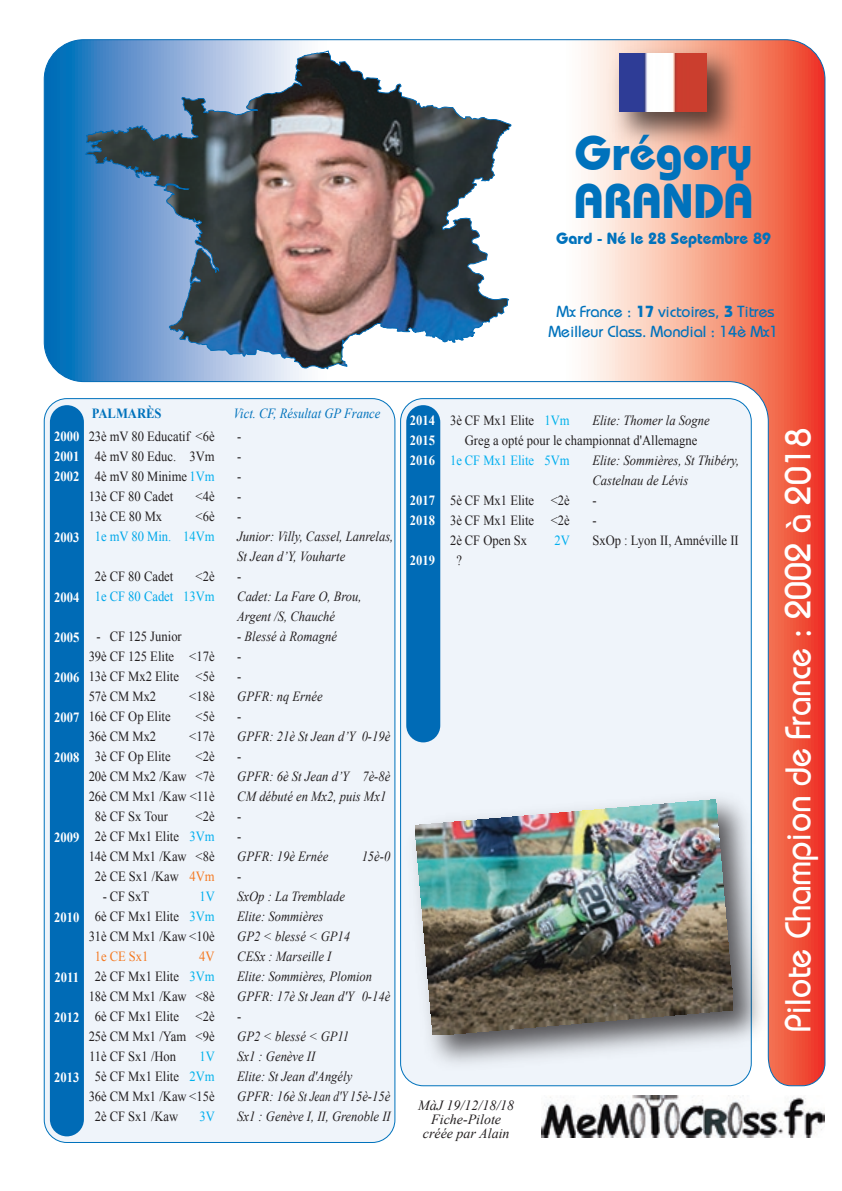
<style>
.page{position:relative;width:842px;height:1191px;background:#fff}
.page>*{position:absolute;margin:0;border:0;box-sizing:border-box;transform-origin:0 0}
.t1{font:700 48px/48px "Bauhaus IT Cby BT";color:#0072bc}
.t2{font:36px "Bauhaus";color:#fff;scale:.95 1}
.t3{font:16px/20px "Bauhaus";color:#0072bc;text-align:center}
.t4{font:700 16px "Bauhaus IT Cby BT";color:#0072bc}
.t5{font:14px "Times New Roman";color:#231f20;scale:.9 1}
.t6{font:italic 14px/20px "Times New Roman";color:#231f20;scale:.9 1}
.t7{font:700 14px/20px "Times New Roman";color:#fff;text-align:justify;scale:.9 1}
.t8{font:italic 14px/14px "Times New Roman";color:#231f20;text-align:center}
.t9{font:14px "Times New Roman";color:#00a7e9;scale:.9 1}
.t10{font:italic 14px "Times New Roman";color:#0072bc;scale:.9 1}
.t11{font:14px "Times New Roman";color:#00aeef;scale:.9 1}
.t12{font:14px "Times New Roman";color:#f47921;scale:.9 1}
.t13{font:700 14px "Times New Roman";color:#0072bc;scale:.9 1}
.t14{font:14px "Times New Roman";color:#00b2eb;scale:.9 1}
.s1{font-family:"Bauhaus IT Cby BT";font-weight:700}
.s2{color:#00aeef}
.s3{color:#00b2eb}
.s4{font-style:normal}
.s5{color:#f47921}
</style>
<div class="page">
<div style="left:43px;top:418px;width:353px;height:724px;background:#eff4fa"></div>
<svg style="left:50px;top:1085px;width:34px;height:51px;background:#0f74ba"></svg>
<img style="left:541px;top:1095px;width:284px;height:42px">
<img style="left:44px;top:39px;width:781px;height:1046px">
<img style="left:601px;top:39px;width:150px;height:118px">
<img style="left:619px;top:53px;width:87px;height:58px">
<h1 class="t1" style="left:574px;top:129px;width:181px">Grégory<br>ARANDA</h1>
<p class="t4" style="left:556px;top:228px;width:216px">Gard - Né le 28 Septembre 89</p>
<p class="t3" style="left:549px;top:301px;width:231px">Mx France : <span class="s1">17</span> victoires, <span class="s1">3</span> Titres<br>Meilleur Class. Mondial : 14è Mx1</p>
<p class="t7" style="left:54px;top:426px;width:29px">2000<br>2001<br>2002</p>
<p class="t7" style="left:54px;top:526px;width:29px">2003</p>
<p class="t7" style="left:54px;top:586px;width:29px">2004</p>
<p class="t7" style="left:54px;top:626px;width:29px">2005</p>
<p class="t7" style="left:54px;top:666px;width:29px">2006</p>
<p class="t7" style="left:54px;top:706px;width:29px">2007</p>
<p class="t7" style="left:54px;top:746px;width:29px">2008</p>
<p class="t7" style="left:54px;top:826px;width:29px">2009</p>
<p class="t7" style="left:54px;top:906px;width:29px">2010</p>
<p class="t7" style="left:54px;top:966px;width:29px">2011</p>
<p class="t7" style="left:54px;top:1006px;width:29px">2012</p>
<p class="t7" style="left:54px;top:1066px;width:29px">2013</p>
<p class="t13" style="left:92px;top:404px;width:79px">PALMARÈS</p>
<p class="t10" style="left:233px;top:404px;width:165px">Vict. CF, Résultat GP France</p>
<p class="t5" style="left:89px;top:427px;width:141px">23è mV 80 Educatif &lt;6è</p>
<p class="t5" style="left:237px;top:427px;width:6px">-</p>
<p class="t5" style="left:95px;top:447px;width:134px">4è mV 80 Educ. 3Vm</p>
<p class="t5" style="left:237px;top:447px;width:6px">-</p>
<p class="t5" style="left:95px;top:467px;width:134px">4è mV 80 Minime <span class="s2">1Vm</span></p>
<p class="t5" style="left:237px;top:467px;width:6px">-</p>
<p class="t5" style="left:89px;top:487px;width:96px">13è CF 80 Cadet</p>
<p class="t5" style="left:196px;top:487px;width:23px">&lt;4è</p>
<p class="t5" style="left:237px;top:487px;width:6px">-</p>
<p class="t5" style="left:89px;top:507px;width:83px">13è CE 80 Mx</p>
<p class="t5" style="left:196px;top:507px;width:23px">&lt;6è</p>
<p class="t5" style="left:237px;top:507px;width:6px">-</p>
<p class="t9" style="left:95px;top:527px;width:134px">1e mV 80 Min. <span class="s3">14Vm</span></p>
<p class="t6" style="left:237px;top:526px;width:175px">Junior: Villy, Cassel, Lanrelas,<br>St Jean d’Y, Vouharte</p>
<p class="t5" style="left:95px;top:567px;width:89px">2è CF 80 Cadet</p>
<p class="t5" style="left:196px;top:567px;width:23px">&lt;2è</p>
<p class="t5" style="left:237px;top:567px;width:6px">-</p>
<p class="t9" style="left:95px;top:587px;width:134px">1e CF 80 Cadet <span class="s3">13Vm</span></p>
<p class="t6" style="left:237px;top:586px;width:140px">Cadet: La Fare O, Brou,<br>Argent /S, Chauché</p>
<p class="t5" style="left:96px;top:627px;width:96px">- CF 125 Junior</p>
<p class="t6" style="left:237px;top:626px;width:112px"><span class="s4">-</span> Blessé à Romagné</p>
<p class="t5" style="left:89px;top:647px;width:141px">39è CF 125 Elite &lt;17è</p>
<p class="t5" style="left:237px;top:647px;width:6px">-</p>
<p class="t5" style="left:89px;top:667px;width:141px">13è CF Mx2 Elite &lt;5è</p>
<p class="t5" style="left:237px;top:667px;width:6px">-</p>
<p class="t5" style="left:89px;top:687px;width:77px">57è CM Mx2</p>
<p class="t5" style="left:189px;top:687px;width:30px">&lt;18è</p>
<p class="t6" style="left:237px;top:686px;width:96px">GPFR: nq Ernée</p>
<p class="t5" style="left:89px;top:707px;width:93px">16è CF Op Elite</p>
<p class="t5" style="left:196px;top:707px;width:23px">&lt;5è</p>
<p class="t5" style="left:237px;top:707px;width:6px">-</p>
<p class="t5" style="left:89px;top:727px;width:77px">36è CM Mx2</p>
<p class="t5" style="left:189px;top:727px;width:30px">&lt;17è</p>
<p class="t6" style="left:237px;top:726px;width:172px">GPFR: 21è St Jean d’Y 0-19è</p>
<p class="t5" style="left:95px;top:747px;width:86px">3è CF Op Elite</p>
<p class="t5" style="left:196px;top:747px;width:23px">&lt;2è</p>
<p class="t5" style="left:237px;top:747px;width:6px">-</p>
<p class="t5" style="left:89px;top:767px;width:141px">20è CM Mx2 /Kaw &lt;7è</p>
<p class="t6" style="left:237px;top:766px;width:172px">GPFR: 6è St Jean d’Y 7è-8è</p>
<p class="t5" style="left:89px;top:787px;width:141px">26è CM Mx1 /Kaw &lt;11è</p>
<p class="t6" style="left:237px;top:786px;width:167px">CM débuté en Mx2, puis Mx1</p>
<p class="t5" style="left:95px;top:807px;width:83px">8è CF Sx Tour</p>
<p class="t5" style="left:196px;top:807px;width:23px">&lt;2è</p>
<p class="t5" style="left:237px;top:807px;width:6px">-</p>
<p class="t5" style="left:95px;top:827px;width:134px">2è CF Mx1 Elite <span class="s2">3Vm</span></p>
<p class="t5" style="left:237px;top:827px;width:6px">-</p>
<p class="t5" style="left:89px;top:847px;width:141px">14è CM Mx1 /Kaw &lt;8è</p>
<p class="t6" style="left:237px;top:846px;width:103px">GPFR: 19è Ernée</p>
<p class="t6" style="left:362px;top:846px;width:33px">15è-0</p>
<p class="t5" style="left:95px;top:867px;width:134px">2è CE Sx1 /Kaw <span class="s5">4Vm</span></p>
<p class="t5" style="left:237px;top:867px;width:6px">-</p>
<p class="t5" style="left:103px;top:887px;width:53px">- CF SxT</p>
<p class="t11" style="left:199px;top:887px;width:19px">1V</p>
<p class="t6" style="left:237px;top:886px;width:121px">SxOp : La Tremblade</p>
<p class="t5" style="left:95px;top:907px;width:134px">6è CF Mx1 Elite <span class="s3">3Vm</span></p>
<p class="t6" style="left:237px;top:906px;width:97px">Elite: Sommières</p>
<p class="t5" style="left:89px;top:927px;width:141px">31è CM Mx1 /Kaw &lt;10è</p>
<p class="t6" style="left:237px;top:926px;width:127px">GP2 &lt; blessé &lt; GP14</p>
<p class="t12" style="left:95px;top:947px;width:61px">1e CE Sx1</p>
<p class="t12" style="left:199px;top:947px;width:19px">4V</p>
<p class="t6" style="left:237px;top:946px;width:106px">CESx : Marseille I</p>
<p class="t5" style="left:95px;top:967px;width:134px">2è CF Mx1 Elite <span class="s3">3Vm</span></p>
<p class="t6" style="left:237px;top:966px;width:151px">Elite: Sommières, Plomion</p>
<p class="t5" style="left:89px;top:987px;width:141px">18è CM Mx1 /Kaw &lt;8è</p>
<p class="t6" style="left:237px;top:986px;width:172px">GPFR: 17è St Jean d'Y 0-14è</p>
<p class="t5" style="left:95px;top:1007px;width:134px">6è CF Mx1 Elite &lt;2è</p>
<p class="t5" style="left:237px;top:1007px;width:6px">-</p>
<p class="t5" style="left:89px;top:1027px;width:141px">25è CM Mx1 /Yam &lt;9è</p>
<p class="t6" style="left:237px;top:1026px;width:126px">GP2 &lt; blessé &lt; GP11</p>
<p class="t5" style="left:89px;top:1047px;width:98px">11è CF Sx1 /Hon</p>
<p class="t14" style="left:199px;top:1047px;width:19px">1V</p>
<p class="t6" style="left:237px;top:1046px;width:88px">Sx1 : Genève II</p>
<p class="t5" style="left:95px;top:1067px;width:134px">5è CF Mx1 Elite <span class="s3">2Vm</span></p>
<p class="t6" style="left:237px;top:1066px;width:129px">Elite: St Jean d'Angély</p>
<p class="t5" style="left:89px;top:1087px;width:141px">36è CM Mx1 /Kaw &lt;15è</p>
<p class="t6" style="left:237px;top:1086px;width:172px">GPFR: 16è St Jean d'Y 15è-15è</p>
<p class="t5" style="left:95px;top:1107px;width:94px">2è CF Sx1 /Kaw</p>
<p class="t11" style="left:199px;top:1107px;width:19px">3V</p>
<p class="t6" style="left:237px;top:1106px;width:172px">Sx1 : Genève I, II, Grenoble II</p>
<p class="t7" style="left:410px;top:410px;width:29px">2014<br>2015<br>2016</p>
<p class="t7" style="left:410px;top:490px;width:29px">2017<br>2018</p>
<p class="t7" style="left:410px;top:550px;width:29px">2019</p>
<p class="t5" style="left:450px;top:410px;width:134px">3è CF Mx1 Elite <span class="s3">1Vm</span></p>
<p class="t6" style="left:592px;top:410px;width:132px">Elite: Thomer la Sogne</p>
<p class="t5" style="left:465px;top:430px;width:260px">Greg a opté pour le championnat d'Allemagne</p>
<p class="t11" style="left:450px;top:450px;width:134px">1e CF Mx1 Elite 5Vm</p>
<p class="t6" style="left:592px;top:450px;width:165px">Elite: Sommières, St Thibéry,<br>Castelnau de Lévis</p>
<p class="t5" style="left:450px;top:490px;width:134px">5è CF Mx1 Elite &lt;2è</p>
<p class="t5" style="left:592px;top:490px;width:6px">-</p>
<p class="t5" style="left:450px;top:510px;width:134px">3è CF Mx1 Elite &lt;2è</p>
<p class="t5" style="left:592px;top:510px;width:6px">-</p>
<p class="t5" style="left:450px;top:530px;width:87px">2è CF Open Sx</p>
<p class="t11" style="left:555px;top:530px;width:19px">2V</p>
<p class="t5" style="left:592px;top:530px;width:164px">SxOp : Lyon II, Amnéville II</p>
<p class="t5" style="left:456px;top:550px;width:8px">?</p>
<p class="t8" style="left:418px;top:1098px;width:98px">MàJ 19/12/18/18<br>Fiche-Pilote créée par Alain</p>
<h2 class="t2" style="left:776px;top:1032px;width:637px;rotate:-90deg">Pilote Champion de France : 2002 à 2018</h2>
</div>
